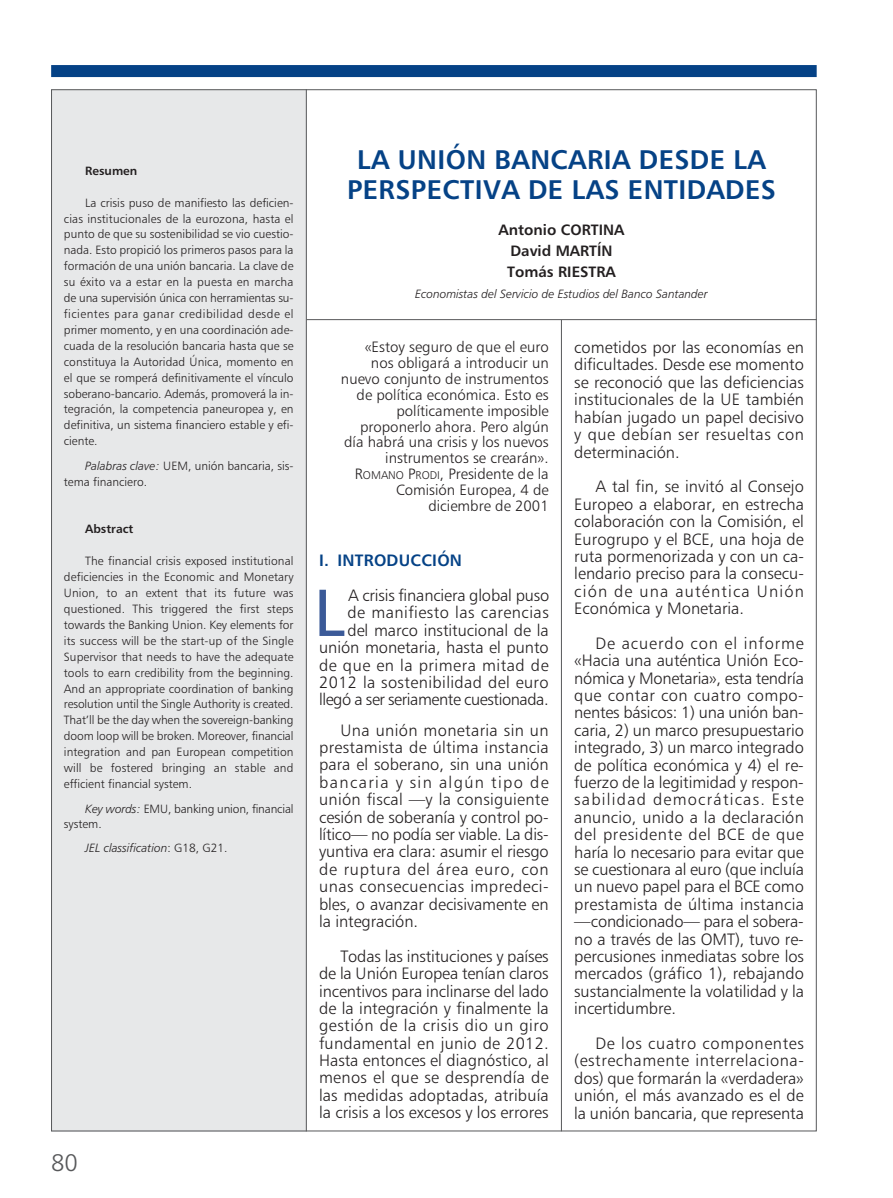
<style>
.page{position:relative;width:893px;height:1198px;background:#fff}
.page>*{position:absolute;margin:0;border:0;box-sizing:border-box;transform-origin:0 0}
.t1{font:66.6px "Humanist 777 BT Roman B";color:#3b5a98}
.t2{font:27px/30px "Humanist 777 BT Bold B";letter-spacing:.015em;color:#054286;text-align:center}
.t3{font:24px "Humanist 777 BT Light B";color:#57585a}
.t4{font:16.5px/17.4px "Humanist 777 BT Light B";color:#231f20;text-align:justify}
.t5{font:15px/15.9px "Humanist 777 BT Light B";color:#231f20;text-align:right}
.t6{font:15px/21px "Humanist 777 BT Bold B";color:#231f20;text-align:center}
.t7{font:12px/15.9px "Humanist 777 BT Light B";color:#231f20;text-align:justify}
.t8{font:12px "Humanist 777 BT Light Italic B";color:#231f20}
.t9{font:12px "Humanist 777 BT Bold B";color:#231f20}
.s1{font-family:"Humanist 777 BT Light Italic B"}
.s2{font-family:"Humanist 777 BT Light B"}
.s3{font-size:11.25px}
.s4{font-family:"Humanist 777 BT Bold B";color:#054286}
</style>
<div class="page">
<div style="left:51px;top:65px;width:766px;height:12px;background:#054286"></div>
<div style="left:51px;top:89px;width:255px;height:1042px;background:#e7e8e9"></div>
<hr style="left:561px;top:320px;width:1px;height:811px;background:#57585a">
<hr style="left:306px;top:89px;width:1px;height:1042px;background:#57585a">
<hr style="left:306px;top:319px;width:510px;height:1px;background:#57585a">
<p class="t9" style="left:85px;top:166px;width:54px">Resumen</p>
<p class="t7" style="left:64px;top:196px;width:231px;text-indent:21px">La crisis puso de manifiesto las deficien&shy;cias institucionales de la eurozona, hasta el punto de que su sostenibilidad se vio cuestio&shy;nada. Esto propició los primeros pasos para la formación de una unión bancaria. La clave de su éxito va a estar en la puesta en marcha de una supervisión única con herramientas su&shy;ficientes para ganar credibilidad desde el primer momento, y en una coordinación ade&shy;cuada de la resolución bancaria hasta que se constituya la Autoridad Única, momento en el que se romperá definitivamente el víncu lo soberano-bancario. Además, promoverá la in&shy;tegración, la competencia paneuropea y, en definitiva, un sistema financiero estable y efi&shy;ciente.</p>
<p class="t7" style="left:64px;top:459px;width:231px;text-indent:21px"><span class="s1">Palabras clave:</span> UEM, unión bancaria, sis&shy;tema financiero.</p>
<p class="t9" style="left:85px;top:524px;width:50px">Abstract</p>
<p class="t7" style="left:64px;top:554px;width:231px;text-indent:21px">The financial crisis exposed institutional deficiencies in the Economic and Monetary Union, to an extent that its future was questioned. This triggered the first steps towards the Banking Union. Key elements for its success will be the start-up of the Single Supervisor that needs to have the adequate tools to earn credibility from the beginning.<br>And an appropriate coordination of banking resolution until the Single Authority is created.<br>That’ll be the day when the sovereign-banking doom loop will be broken. Moreover, financial integration and pan European competition will be fostered bringing an stable and efficient financial system.</p>
<p class="t7" style="left:64px;top:801px;width:231px;text-indent:21px"><span class="s1">Key words:</span> EMU, banking union, financial system.</p>
<p class="t8" style="left:85px;top:843px;width:144px">JEL classification<span class="s2">: G18, G21.</span></p>
<p class="t3" style="left:51px;top:1152px;width:28px">80</p>
<p class="t2" style="left:347px;top:147px;width:430px">LA UNIÓN BANCARIA DESDE LA<br>PERSPECTIVA DE LAS ENTIDADES</p>
<p class="t6" style="left:499px;top:221px;width:127px">Antonio CORTINA<br>David MARTÍN<br>Tomás RIESTRA</p>
<p class="t8" style="left:415px;top:289px;width:294px">Economistas del Servicio de Estudios del Banco Santander</p>
<p class="t5" style="left:341px;top:340px;width:209px">«Estoy seguro de que el euro nos obligará a introducir un nuevo conjunto de instrumentos de política económica. Esto es políticamente imposible proponerlo ahora. Pero algún día habrá una crisis y los nuevos instrumentos se crearán».<br>R<span class="s3">OMANO</span> P<span class="s3">RODI</span>, Presidente de la<br>Comisión Europea, 4 de diciembre de 2001</p>
<p class="t4" style="left:348px;top:544px;width:203px;line-height:34.8px;text-indent:-29px"><span class="s4">I. INTRODUCCIÓN<br></span>A crisis financiera global puso</p>
<p class="t4" style="left:319px;top:605px;width:231px;text-align:right">de manifiesto las carencias<br>del marco institucional de la unión monetaria, hasta el punto de que en la primera mitad de<br>2012 la sostenibilidad del euro llegó a ser seriamente cuestionada.</p>
<p class="t4" style="left:319px;top:722px;width:231px;text-indent:21px">Una unión monetaria sin un prestamista de última instancia para el soberano, sin una unión ban caria y sin algún tipo de unión fiscal —y la consiguiente cesión de soberanía y control po&shy;lítico— no podía ser viable. La dis&shy;yuntiva era clara: asumir el riesgo de ruptura del área euro, con unas consecuencias impredeci&shy;bles, o avanzar decisivamente en la integración.</p>
<p class="t4" style="left:319px;top:948px;width:231px;text-indent:21px">Todas las instituciones y países de la Unión Europea tenían claros incentivos para inclinarse del lado de la integración y finalmente la gestión de la crisis dio un giro fundamental en junio de 2012.<br>Hasta entonces el diagnóstico, al menos el que se desprendía de las medidas adoptadas, atribuía la crisis a los excesos y los errores</p>
<p class="t1" style="left:314px;top:571px;width:32px">L</p>
<p class="t4" style="left:574px;top:340px;width:231px">cometidos por las economías en dificultades. Desde ese momento se reconoció que las deficiencias institucionales de la UE también habían jugado un papel decisivo y que debían ser resueltas con determinación.</p>
<p class="t4" style="left:574px;top:479px;width:231px;text-indent:21px">A tal fin, se invitó al Consejo Europeo a elaborar, en estrecha colaboración con la Comisión, el Eurogrupo y el BCE, una hoja de ruta pormenorizada y con un ca&shy;lendario preciso para la consecu&shy;ción de una auténtica Unión Económica y Monetaria.</p>
<p class="t4" style="left:574px;top:636px;width:231px;text-indent:21px">De acuerdo con el informe «Hacia una auténtica Unión Eco&shy;nómica y Monetaria», esta tendría que contar con cuatro compo&shy;nentes básicos: 1) una unión ban&shy;caria, 2) un marco presupuestario integrado, 3) un marco integrado de política económica y 4) el re&shy;fuerzo de la legitimidad y respon&shy;sabilidad democráticas. Este anuncio, unido a la declaración del presidente del BCE de que haría lo necesario para evitar que se cuestionara al euro (que incluía un nuevo papel para el BCE como prestamista de última instancia —condicionado— para el sobera&shy;no a través de las OMT), tuvo re&shy;percusiones inmediatas sobre los mercados (gráfico 1), rebajando sustancialmente la volatilidad y la incertidumbre.</p>
<p class="t4" style="left:574px;top:1036px;width:231px;text-indent:21px">De los cuatro componentes (estrechamente interrelaciona&shy;dos) que formarán la «verdadera» unión, el más avanzado es el de la unión bancaria, que representa</p>
</div>
